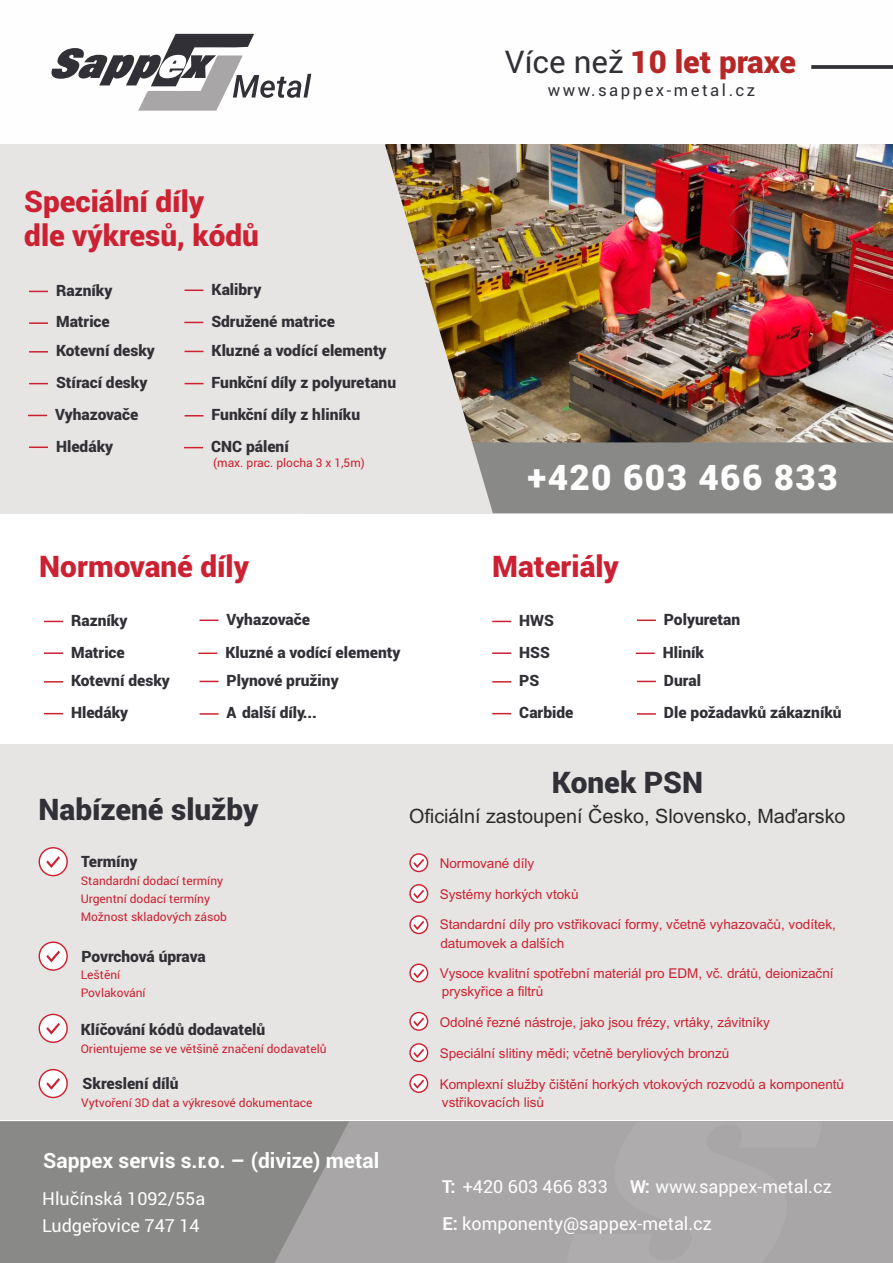
<style>
.page{position:relative;width:893px;height:1263px;background:#fff}
.page>*{position:absolute;margin:0;border:0;box-sizing:border-box;transform-origin:0 0}
.t1{font:900 35.25px "Roboto";letter-spacing:.04em;color:#fefefe}
.t2{font:900 31.35px "Roboto";color:#b62827}
.t3{font:900 29.7px/33.8px "Roboto";color:#cb2132}
.t4{font:900 29.7px "Roboto";color:#313036}
.t5{font:700 21px "Roboto";color:#fefefe}
.t6{font:19.8px "Arial Unicode MS";color:#2b2a29}
.t7{font:18px/27px "Roboto";color:#fefefe}
.t8{font:16.65px "Roboto";letter-spacing:.15em;color:#313036}
.t9{font:900 15.6px/31.8px "Roboto";color:#313036}
.t10{font:13.5px "Arial Unicode MS";color:#cb2132}
.t11{font:12px/18px "Roboto";color:#cb2132}
.s1{font-weight:400;color:#313036}
.s2{font-weight:700}
</style>
<div class="page">
<div style="left:0;top:744px;width:893px;height:376px;background:#e7e5e3"></div>
<img style="left:493px;top:144px;width:400px;height:298px">
<div style="left:493px;top:442px;width:400px;height:71px;background:#898988"></div>
<svg style="left:0;top:144px;width:493px;height:370px;fill:#e7e5e3"></svg>
<svg style="left:409px;top:853px;width:19px;height:19px"></svg>
<svg style="left:413px;top:859px;width:11px;height:9px"></svg>
<svg style="left:409px;top:884px;width:19px;height:19px"></svg>
<svg style="left:413px;top:890px;width:11px;height:9px"></svg>
<svg style="left:409px;top:915px;width:19px;height:19px"></svg>
<svg style="left:413px;top:921px;width:11px;height:9px"></svg>
<svg style="left:409px;top:963px;width:19px;height:19px"></svg>
<svg style="left:413px;top:969px;width:11px;height:9px"></svg>
<svg style="left:409px;top:1012px;width:19px;height:19px"></svg>
<svg style="left:413px;top:1017px;width:11px;height:10px"></svg>
<svg style="left:409px;top:1043px;width:19px;height:19px"></svg>
<svg style="left:413px;top:1049px;width:11px;height:9px"></svg>
<svg style="left:409px;top:1074px;width:19px;height:19px"></svg>
<svg style="left:413px;top:1079px;width:11px;height:10px"></svg>
<svg style="left:51px;top:34px;width:260px;height:77px"></svg>
<svg style="left:813px;top:65px;width:80px;height:4px"></svg>
<svg style="left:185px;top:447px;width:17px;height:1px"></svg>
<svg style="left:45px;top:621px;width:17px;height:1px"></svg>
<svg style="left:45px;top:652px;width:17px;height:2px"></svg>
<svg style="left:45px;top:681px;width:17px;height:1px"></svg>
<svg style="left:45px;top:713px;width:17px;height:1px"></svg>
<svg style="left:199px;top:652px;width:18px;height:2px"></svg>
<svg style="left:200px;top:681px;width:18px;height:1px"></svg>
<svg style="left:200px;top:619px;width:18px;height:2px"></svg>
<svg style="left:200px;top:713px;width:18px;height:2px"></svg>
<svg style="left:493px;top:621px;width:17px;height:1px"></svg>
<svg style="left:493px;top:652px;width:17px;height:2px"></svg>
<svg style="left:493px;top:681px;width:17px;height:1px"></svg>
<svg style="left:493px;top:713px;width:17px;height:1px"></svg>
<svg style="left:636px;top:652px;width:18px;height:2px"></svg>
<svg style="left:638px;top:681px;width:17px;height:1px"></svg>
<svg style="left:638px;top:619px;width:17px;height:2px"></svg>
<svg style="left:638px;top:713px;width:17px;height:2px"></svg>
<svg style="left:39px;top:847px;width:29px;height:29px"></svg>
<svg style="left:46px;top:856px;width:14px;height:12px"></svg>
<svg style="left:30px;top:291px;width:17px;height:1px"></svg>
<svg style="left:30px;top:322px;width:17px;height:2px"></svg>
<svg style="left:30px;top:351px;width:17px;height:2px"></svg>
<svg style="left:30px;top:383px;width:17px;height:1px"></svg>
<svg style="left:185px;top:322px;width:18px;height:1px"></svg>
<svg style="left:30px;top:446px;width:17px;height:2px"></svg>
<svg style="left:185px;top:351px;width:18px;height:1px"></svg>
<svg style="left:185px;top:289px;width:18px;height:2px"></svg>
<svg style="left:29px;top:415px;width:17px;height:1px"></svg>
<svg style="left:185px;top:383px;width:18px;height:1px"></svg>
<svg style="left:185px;top:415px;width:18px;height:1px"></svg>
<div style="left:0;top:1121px;width:893px;height:142px;background:#a8a6a6"></div>
<svg style="left:0;top:1121px;width:349px;height:142px;fill:#898988"></svg>
<svg style="left:39px;top:941px;width:29px;height:30px"></svg>
<svg style="left:46px;top:951px;width:14px;height:11px"></svg>
<svg style="left:39px;top:1014px;width:29px;height:29px"></svg>
<svg style="left:46px;top:1023px;width:14px;height:11px"></svg>
<svg style="left:39px;top:1069px;width:29px;height:29px"></svg>
<svg style="left:46px;top:1078px;width:14px;height:12px"></svg>
<h2 class="t2" style="left:505px;top:40px;width:293px"><span class="s1">Více než</span> 10 let praxe</h2>
<p class="t8" style="left:548px;top:79px;width:209px">www.sappex-metal.cz</p>
<h3 class="t3" style="left:24px;top:183px;width:236px">Speciální díly<br>dle výkresů, kódů</h3>
<p class="t9" style="left:56px;top:274px;width:58px">Razníky<br>Matrice</p>
<p class="t9" style="left:56px;top:334px;width:100px">Kotevní desky<br>Stírací desky</p>
<p class="t9" style="left:55px;top:398px;width:85px">Vyhazovače</p>
<p class="t9" style="left:56px;top:430px;width:59px">Hledáky</p>
<p class="t9" style="left:212px;top:273px;width:51px">Kalibry</p>
<p class="t9" style="left:211px;top:305px;width:125px">Sdružené matrice</p>
<p class="t9" style="left:212px;top:334px;width:177px">Kluzné a vodící elementy</p>
<p class="t9" style="left:212px;top:366px;width:186px">Funkční díly z polyuretanu<br>Funkční díly z hliníku</p>
<p class="t9" style="left:211px;top:430px;width:79px">CNC pálení</p>
<p class="t11" style="left:213px;top:454px;width:153px">(max. prac. plocha 3 x 1,5m)</p>
<h1 class="t1" style="left:528px;top:453px;width:312px">+420 603 466 833</h1>
<h3 class="t3" style="left:39px;top:548px;width:211px">Normované díly</h3>
<p class="t9" style="left:71px;top:604px;width:58px">Razníky<br>Matrice</p>
<p class="t9" style="left:71px;top:664px;width:100px">Kotevní desky<br>Hledáky</p>
<p class="t9" style="left:227px;top:603px;width:85px">Vyhazovače</p>
<p class="t9" style="left:225px;top:637px;width:177px;line-height:28.2px">Kluzné a vodící elementy<br>Plynové pružiny</p>
<p class="t9" style="left:227px;top:696px;width:92px">A další díly...</p>
<h3 class="t3" style="left:492px;top:548px;width:128px">Materiály</h3>
<p class="t9" style="left:519px;top:604px;width:36px">HWS<br>HSS</p>
<p class="t9" style="left:519px;top:664px;width:56px">PS<br>Carbide</p>
<p class="t9" style="left:664px;top:603px;width:78px">Polyuretan</p>
<p class="t9" style="left:663px;top:637px;width:43px;line-height:28.2px">Hliník<br>Dural</p>
<p class="t9" style="left:664px;top:696px;width:179px">Dle požadavků zákazníků</p>
<h3 class="t4" style="left:39px;top:788px;width:221px">Nabízené služby</h3>
<p class="t9" style="left:81px;top:845px;width:58px">Termíny</p>
<p class="t11" style="left:81px;top:871px;width:148px">Standardní dodací termíny<br>Urgentní dodací termíny<br>Možnost skladových zásob</p>
<p class="t9" style="left:81px;top:939px;width:126px">Povrchová úprava</p>
<p class="t11" style="left:81px;top:966px;width:66px">Leštění<br>Povlakování</p>
<p class="t9" style="left:81px;top:1013px;width:186px">Klíčování kódů dodavatelů</p>
<p class="t11" style="left:81px;top:1039px;width:247px">Orientujeme se ve většině značení dodavatelů</p>
<p class="t9" style="left:83px;top:1067px;width:97px">Skreslení dílů</p>
<p class="t11" style="left:81px;top:1093px;width:233px">Vytvoření 3D dat a výkresové dokumentace</p>
<h3 class="t5" style="left:43px;top:1146px;width:338px">Sappex servis s.r.o. – (divize) metal</h3>
<h3 class="t7" style="left:42px;top:1184px;width:164px">Hlučínská 1092/55a<br>Ludgeřovice 747 14</h3>
<h3 class="t4" style="left:552px;top:761px;width:153px">Konek PSN</h3>
<h3 class="t6" style="left:409px;top:808px;width:438px">Oficiální zastoupení Česko, Slovensko, Maďarsko</h3>
<p class="t10" style="left:432px;top:858px;width:104px">· Normované díly</p>
<p class="t10" style="left:432px;top:889px;width:148px">· Systémy horkých vtoků</p>
<p class="t10" style="left:432px;top:920px;width:405px">· Standardní díly pro vstřikovací formy, včetně vyhazovačů, vodítek,</p>
<p class="t10" style="left:440px;top:938px;width:125px">datumovek a dalších</p>
<p class="t10" style="left:432px;top:968px;width:403px">· Vysoce kvalitní spotřební materiál pro EDM, vč. drátů, deionizační</p>
<p class="t10" style="left:442px;top:986px;width:103px">pryskyřice a filtrů</p>
<p class="t10" style="left:432px;top:1017px;width:339px">· Odolné řezné nástroje, jako jsou frézy, vrtáky, závitníky</p>
<p class="t10" style="left:432px;top:1048px;width:299px">· Speciální slitiny mědi; včetně beryliových bronzů</p>
<p class="t10" style="left:432px;top:1079px;width:413px">· Komplexní služby čištění horkých vtokových rozvodů a komponentů</p>
<p class="t10" style="left:442px;top:1097px;width:104px">vstřikovacích lisů</p>
<h3 class="t7" style="left:442px;top:1173px;width:391px"><span class="s2">T:</span> +420 603 466 833 <span class="s2">W:</span> www.sappex-metal.cz</h3>
<h3 class="t7" style="left:443px;top:1210px;width:271px"><span class="s2">E:</span> komponenty@sappex-metal.cz</h3>
</div>
